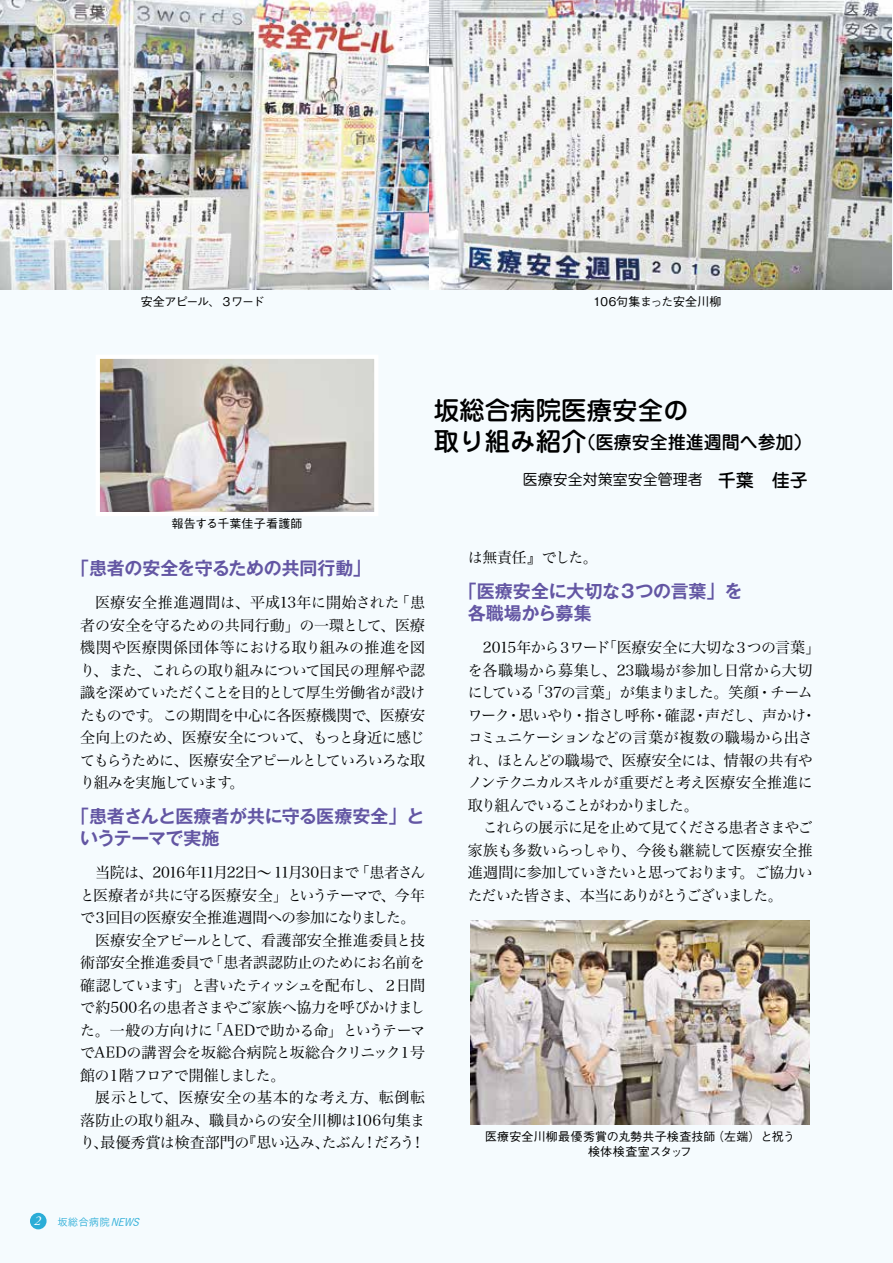
<style>
.page{position:relative;width:893px;height:1263px;background:#fff}
.page>*{position:absolute;margin:0;border:0;box-sizing:border-box;transform-origin:0 0}
.t1{font:500 25.5px "Jun 34 Pro";color:#000}
.t2{font:700 18px/22.5px "Gothic MB101 Pro De";letter-spacing:-.02em;color:#6356a3}
.t3{font:500 18px "Jun 34 Pro";color:#000}
.t4{font:15px/22.5px "Hira Min Pro W3";letter-spacing:-.055em;color:#000;text-align:justify}
.t5{font:15px "Hira Min Pro W3";letter-spacing:-.025em;color:#000}
.t6{font:15px "Hira Min Pro W3";letter-spacing:-.085em;color:#000}
.t7{font:15px "Hira Min Pro W3";letter-spacing:-.02em;color:#000}
.t8{font:15px "Hira Min Pro W3";letter-spacing:-.035em;color:#000}
.t9{font:15px "Hira Min Pro W3";letter-spacing:-.01em;color:#000}
.t10{font:15px "Hira Min Pro W3";letter-spacing:.04em;color:#000}
.t11{font:15px "Jun 201 Pro";color:#000}
.t12{font:15px "Hira Min Pro W3";letter-spacing:-.105em;color:#000}
.t13{font:500 12px/15px "Gothic BBB Pro";letter-spacing:.01em;color:#000;text-align:center}
.t14{font:500 12px "Gothic BBB Pro";letter-spacing:-.085em;color:#000}
.t15{font:10.5px "Koburina Go Std W3";color:#2badd7}
.s1{font-size:25.5px}
.s2{font-family:"Jun 34 Pro";font-weight:500;font-size:18px}
.s3{font-family:"Adobe Garamond Pro";font-style:italic;font-size:13.5px;color:#fff}
.s4{font-style:italic}
</style>
<div class="page">
<div style="left:0;top:53px;width:893px;height:1210px;background:#f5fbfe"></div>
<img style="left:0;top:0;width:429px;height:289px">
<img style="left:429px;top:0;width:463px;height:289px">
<div style="left:30px;top:1213px;width:17px;height:16px;background:#2badd7;border-radius:50%"></div>
<img style="left:101px;top:360px;width:272px;height:151px">
<div style="left:96px;top:355px;width:282px;height:161px;border:4px solid #fff"></div>
<img style="left:471px;top:921px;width:338px;height:204px">
<p class="t14" style="left:141px;top:291px;width:125px">安全アピール、３ワード</p>
<p class="t13" style="left:593px;top:292px;width:130px">106句集まった安全川柳</p>
<h1 class="t1" style="left:434px;top:390px;width:256px">坂総合病院医療安全の</h1>
<p class="t3" style="left:434px;top:427px;width:379px"><span class="s1">取り組み紹介</span>（医療安全推進週間へ参加）</p>
<p class="t11" style="left:523px;top:468px;width:287px">医療安全対策室安全管理者　<span class="s2">千葉　佳子</span></p>
<p class="t13" style="left:172px;top:515px;width:133px">報告する千葉佳子看護師</p>
<p class="t2" style="left:71px;top:555px;width:301px">「患者の安全を守るための共同行動」</p>
<p class="t4" style="left:80px;top:590px;width:347px;text-indent:15px">医療安全推進週間は、平成13年に開始された「患者の安全を守るための共同行動」の一環として、医療機関や医療関係団体等における取り組みの推進を図り、また、これらの取り組みについて国民の理解や認識を深めていただくことを目的として厚生労働省が設けたものです。この期間を中心に各医療機関で、医療安全向上のため、医療安全について、もっと身近に感じてもらうために、医療安全アピールとしていろいろな取り組みを実施しています。</p>
<p class="t2" style="left:80px;top:803px;width:346px;text-indent:-9px">「患者さんと医療者が共に守る医療安全」というテーマで実施</p>
<p class="t6" style="left:95px;top:860px;width:332px">当院は、2016年11月22日～ 11月30日まで「患者さん</p>
<p class="t4" style="left:80px;top:882px;width:347px">と医療者が共に守る医療安全」というテーマで、今年</p>
<p class="t4" style="left:80px;top:905px;width:337px">で３回目の医療安全推進週間への参加になりました。</p>
<p class="t9" style="left:95px;top:927px;width:331px">医療安全アピールとして、看護部安全推進委員と技</p>
<p class="t5" style="left:80px;top:950px;width:346px">術部安全推進委員で「患者誤認防止のためにお名前を</p>
<p class="t6" style="left:80px;top:972px;width:347px">確認しています」と書いたティッシュを配布し、２日間</p>
<p class="t5" style="left:80px;top:995px;width:347px">で約500名の患者さまやご家族へ協力を呼びかけまし</p>
<p class="t8" style="left:80px;top:1017px;width:347px">た。一般の方向けに「AEDで助かる命」というテーマ</p>
<p class="t5" style="left:80px;top:1040px;width:346px">でAEDの講習会を坂総合病院と坂総合クリニック１号</p>
<p class="t12" style="left:80px;top:1062px;width:207px">館の１階フロアで開催しました。</p>
<p class="t10" style="left:95px;top:1085px;width:331px">展示として、医療安全の基本的な考え方、転倒転</p>
<p class="t4" style="left:80px;top:1107px;width:346px">落防止の取り組み、職員からの安全川柳は106句集ま</p>
<p class="t7" style="left:80px;top:1130px;width:346px">り、最優秀賞は検査部門の『思い込み、たぶん！だろう！</p>
<p class="t4" style="left:468px;top:545px;width:132px">は無責任』でした。</p>
<p class="t2" style="left:468px;top:578px;width:276px;text-indent:-9px">「医療安全に大切な３つの言葉」を各職場から募集</p>
<p class="t4" style="left:468px;top:635px;width:354px;text-align:left;text-indent:15px">2015年から３ワード「医療安全に大切な３つの言葉」を各職場から募集し、23職場が参加し日常から大切にしている「37の言葉」が集まりました。笑顔・チームワーク・思いやり・指さし呼称・確認・声だし、声かけ・コミュニケーションなどの言葉が複数の職場から出され、ほとんどの職場で、医療安全には、情報の共有やノンテクニカルスキルが重要だと考え医療安全推進に取り組んでいることがわかりました。</p>
<p class="t4" style="left:468px;top:815px;width:347px;text-indent:15px">これらの展示に足を止めて見てくださる患者さまやご家族も多数いらっしゃり、今後も継続して医療安全推進週間に参加していきたいと思っております。ご協力いただいた皆さま、本当にありがとうございました。</p>
<p class="t13" style="left:485px;top:1127px;width:311px">医療安全川柳最優秀賞の丸勢共子検査技師（左端）と祝う検体検査室スタッフ</p>
<p class="t15" style="left:34px;top:1214px;width:110px"><span class="s3">2</span> 坂総合病院<span class="s4">NEWS</span></p>
</div>
